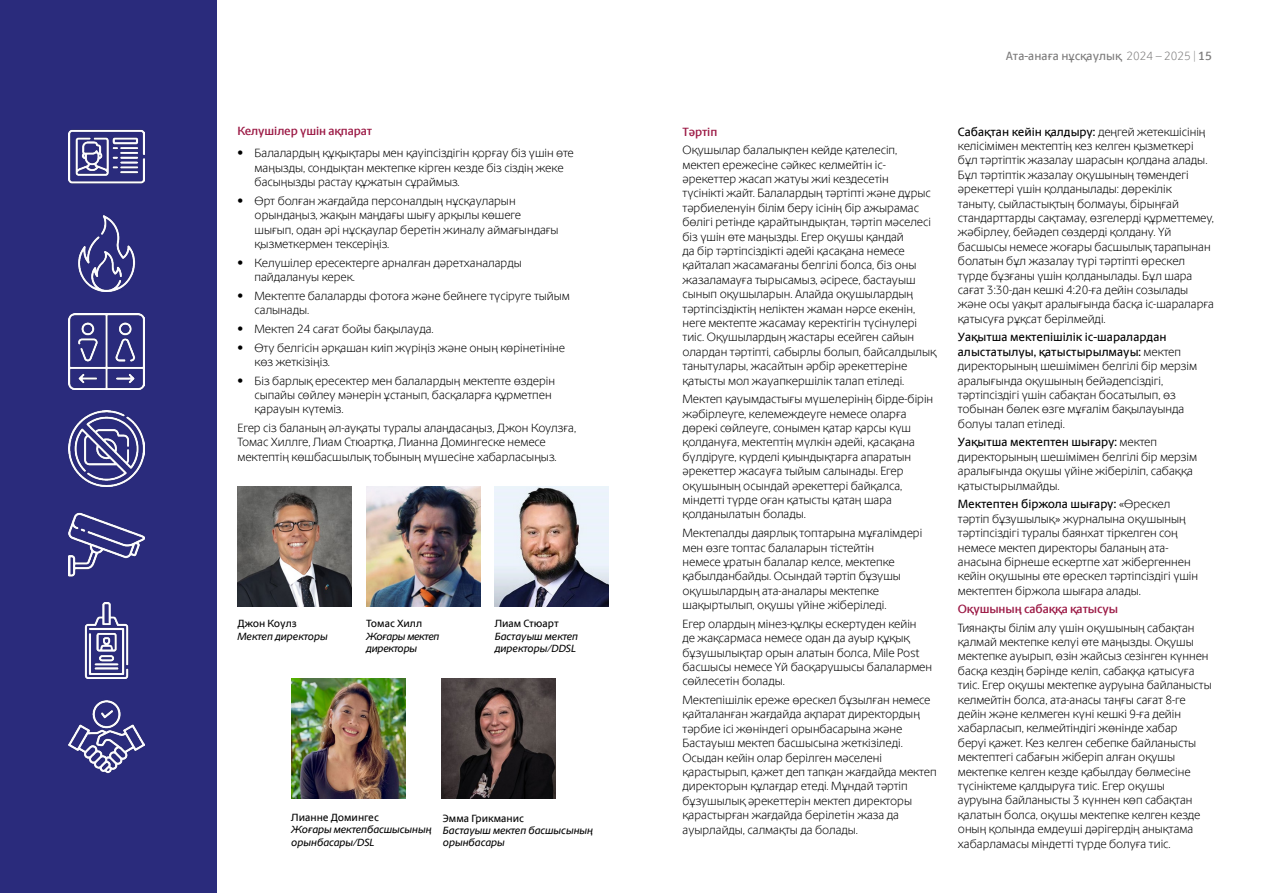
<style>
.page{position:relative;width:1263px;height:893px;background:#fff}
.page>*{position:absolute;margin:0;border:0;box-sizing:border-box;transform-origin:0 0}
.t1{font:300 12px/14.4px "Berlingske Sans";color:#000}
.t2{font:12px "Berlingske Sans D Bd";letter-spacing:-.01em;color:#9b1844}
.t3{font:500 12px "Berlingske Sans";color:#7c7b7b}
.t4{font:italic 500 10.5px/12.6px "Berlingske Sans";color:#000}
.t5{font:500 10.5px "Berlingske Sans";color:#000}
.t6{font:italic 500 10.5px/12.6px "Berlingske Sans";letter-spacing:-.02em;color:#000}
.s1{font-family:"Berlingske Sans D Bd";font-weight:400}
.s2{font-weight:300}
.s3{font-weight:500}
</style>
<div class="page">
<div style="left:0;top:0;width:216px;height:893px;background:#2a2b7c"></div>
<img style="left:68px;top:512px;width:76px;height:65px">
<img style="left:68px;top:411px;width:76px;height:76px">
<img style="left:68px;top:313px;width:76px;height:76px">
<img style="left:68px;top:700px;width:76px;height:74px">
<img style="left:78px;top:216px;width:58px;height:76px">
<img style="left:84px;top:603px;width:45px;height:76px">
<img style="left:68px;top:129px;width:76px;height:55px">
<img style="left:238px;top:487px;width:114px;height:119px">
<img style="left:366px;top:487px;width:114px;height:119px">
<img style="left:495px;top:487px;width:114px;height:119px">
<img style="left:291px;top:678px;width:114px;height:121px">
<img style="left:441px;top:678px;width:114px;height:121px">
<p class="t2" style="left:238px;top:121px;width:136px">Келушілер үшін ақпарат</p>
<p class="t1" style="left:255px;top:146px;width:321px;text-indent:-17px">• Балалардың құқықтары мен қауіпсіздігін қорғау біз үшін өте маңызды, сондықтан мектепке кірген кезде біз сіздің жеке басыңызды растау құжатын сұраймыз.</p>
<p class="t1" style="left:255px;top:193px;width:306px;text-indent:-17px">• Өрт болған жағдайда персоналдың нұсқауларын орындаңыз, жақын маңдағы шығу арқылы көшеге шығып, одан әрі нұсқаулар беретін жиналу аймағындағы қызметкермен тексеріңіз.</p>
<p class="t1" style="left:255px;top:255px;width:269px;text-indent:-17px">• Келушілер ересектерге арналған дәретханаларды пайдалануы керек.</p>
<p class="t1" style="left:255px;top:288px;width:317px;text-indent:-17px">• Мектепте балаларды фотоға және бейнеге түсіруге тыйым салынады.</p>
<p class="t1" style="left:238px;top:321px;width:198px">• Мектеп 24 сағат бойы бақылауда.</p>
<p class="t1" style="left:255px;top:340px;width:312px;text-indent:-17px">• Өту белгісін әрқашан киіп жүріңіз және оның көрінетініне көз жеткізіңіз.</p>
<p class="t1" style="left:255px;top:373px;width:302px;text-indent:-17px">• Біз барлық ересектер мен балалардың мектепте өздерін сыпайы сөйлеу мәнерін ұстанып, басқаларға құрметпен қарауын күтеміз.</p>
<p class="t1" style="left:238px;top:420px;width:340px">Егер сіз баланың әл-ауқаты туралы алаңдасаңыз, Джон Коулзға,<br>Томас Хиллге, Лиам Стюартқа, Лианна Домингеске немесе мектептің көшбасшылық тобының мүшесіне хабарласыңыз.</p>
<p class="t5" style="left:238px;top:615px;width:61px">Джон Коулз</p>
<p class="t4" style="left:238px;top:629px;width:92px">Мектеп директоры</p>
<p class="t5" style="left:366px;top:615px;width:58px">Томас Хилл</p>
<p class="t6" style="left:366px;top:629px;width:75px">Жоғары мектеп директоры</p>
<p class="t5" style="left:495px;top:615px;width:66px">Лиам Стюарт</p>
<p class="t4" style="left:495px;top:629px;width:85px">Бастауыш мектеп директоры/DDSL</p>
<p class="t5" style="left:291px;top:808px;width:89px">Лианне Домингес</p>
<p class="t4" style="left:291px;top:823px;width:142px">Жоғары мектепбасшысының орынбасары<span class="s1">/</span>DSL</p>
<p class="t5" style="left:443px;top:809px;width:83px">Эмма Грикманис</p>
<p class="t4" style="left:443px;top:823px;width:152px;line-height:12px">Бастауыш мектеп басшысының орынбасары</p>
<p class="t3" style="left:1006px;top:46px;width:208px">Ата-анаға нұсқаулық <span class="s2">2024 – 2025</span> <span class="s1">| 15</span></p>
<p class="t2" style="left:682px;top:122px;width:36px">Тәртіп</p>
<p class="t1" style="left:682px;top:142px;width:255px">Оқушылар балалықпен кейде қателесіп, мектеп ережесіне сәйкес келмейтін іс&shy;әрекеттер жасап жатуы жиі кездесетін<br>түсінікті жайт. Балалардың тәртіпті және дұрыс тәрбиеленуін білім беру ісінің бір ажырамас бөлігі ретінде қарайтындықтан, тәртіп мәселесі біз үшін өте маңызды. Егер оқушы қандай<br>да бір тәртіпсіздікті әдейі қасақана немесе қайталап жасамағаны белгілі болса, біз оны жазаламауға тырысамыз, әсіресе, бастауыш сынып оқушыларын. Алайда оқушылардың тәртіпсіздіктің неліктен жаман нәрсе екенін, неге мектепте жасамау керектігін түсінулері тиіс. Оқушылардың жастары есейген сайын олардан тәртіпті, сабырлы болып, байсалдылық танытулары, жасайтын әрбір әрекеттеріне қатысты мол жауапкершілік талап етіледі.</p>
<p class="t1" style="left:682px;top:391px;width:252px">Мектеп қауымдастығы мүшелерінің бірде-бірін жәбірлеуге, келемеждеуге немесе оларға дөрекі сөйлеуге, сонымен қатар қарсы күш қолдануға, мектептің мүлкін әдейі, қасақана бүлдіруге, күрделі қиындықтарға апаратын әрекеттер жасауға тыйым салынады. Егер оқушының осындай әрекеттері байқалса, міндетті түрде оған қатысты қатаң шара қолданылатын болады.</p>
<p class="t1" style="left:682px;top:525px;width:241px">Мектепалды даярлық топтарына мұғалімдері мен өзге топтас балаларын тістейтін<br>немесе ұратын балалар келсе, мектепке қабылданбайды. Осындай тәртіп бұзушы оқушылардың ата-аналары мектепке шақыртылып, оқушы үйіне жіберіледі.</p>
<p class="t1" style="left:682px;top:616px;width:251px">Егер олардың мінез-құлқы ескертуден кейін де жақсармаса немесе одан да ауыр құқық бұзушылықтар орын алатын болса, Mile Post басшысы немесе Үй басқарушысы балалармен сөйлесетін болады.</p>
<p class="t1" style="left:682px;top:692px;width:256px">Мектепішілік ереже өрескел бұзылған немесе қайталанған жағдайда ақпарат директордың тәрбие ісі жөніндегі орынбасарына және Бастауыш мектеп басшысына жеткізіледі.<br>Осыдан кейін олар берілген мәселені қарастырып, қажет деп тапқан жағдайда мектеп директорын құлағдар етеді. Мұндай тәртіп бұзушылық әрекеттерін мектеп директоры қарастырған жағдайда берілетін жаза да ауырлайды, салмақты да болады.</p>
<p class="t1" style="left:958px;top:124px;width:258px"><span class="s3">Сабақтан кейін қалдыру:</span> деңгей жетекшісінің келісімімен мектептің кез келген қызметкері бұл тәртіптік жазалау шарасын қолдана алады.<br>Бұл тәртіптік жазалау оқушының төмендегі әрекеттері үшін қолданылады: дөрекілік<br>таныту, сыйластықтың болмауы, бірыңғай стандарттарды сақтамау, өзгелерді құрметтемеу, жәбірлеу, бейәдеп сөздерді қолдану. Үй басшысы немесе жоғары басшылық тарапынан болатын бұл жазалау түрі тәртіпті өрескел түрде бұзғаны үшін қолданылады. Бұл шара сағат 3:30-дан кешкі 4:20-ға дейін созылады және осы уақыт аралығында басқа іс-шараларға қатысуға рұқсат берілмейді.</p>
<p class="t1" style="left:958px;top:330px;width:241px"><span class="s3">Уақытша мектепішілік іс-шаралардан алыстатылуы, қатыстырылмауы:</span> мектеп директорының шешімімен белгілі бір мерзім аралығында оқушының бейәдепсіздігі, тәртіпсіздігі үшін сабақтан босатылып, өз тобынан бөлек өзге мұғалім бақылауында болуы талап етіледі.</p>
<p class="t1" style="left:958px;top:435px;width:241px"><span class="s3">Уақытша мектептен шығару:</span> мектеп директорының шешімімен белгілі бір мерзім аралығында оқушы үйіне жіберіліп, сабаққа қатыстырылмайды.</p>
<p class="t1" style="left:958px;top:496px;width:242px"><span class="s3">Мектептен біржола шығару:</span> «Өрескел тәртіп бұзушылық» журналына оқушының тәртіпсіздігі туралы баянхат тіркелген соң немесе мектеп директоры баланың ата&shy;анасына бірнеше ескертпе хат жібергеннен кейін оқушыны өте өрескел тәртіпсіздігі үшін мектептен біржола шығара алады.</p>
<p class="t2" style="left:958px;top:600px;width:162px">Оқушының сабаққа қатысуы</p>
<p class="t1" style="left:958px;top:620px;width:255px">Тиянақты білім алу үшін оқушының сабақтан қалмай мектепке келуі өте маңызды. Оқушы мектепке ауырып, өзін жайсыз сезінген күннен басқа кездің бәрінде келіп, сабаққа қатысуға тиіс. Егер оқушы мектепке ауруына байланысты келмейтін болса, ата-анасы таңғы сағат 8-ге дейін және келмеген күні кешкі 9-ға дейін хабарласып, келмейтіндігі жөнінде хабар<br>беруі қажет. Кез келген себепке байланысты мектептегі сабағын жіберіп алған оқушы мектепке келген кезде қабылдау бөлмесіне түсініктеме қалдыруға тиіс. Егер оқушы ауруына байланысты 3 күннен көп сабақтан қалатын болса, оқушы мектепке келген кезде оның қолында емдеуші дәрігердің анықтама хабарламасы міндетті түрде болуға тиіс.</p>
</div>
